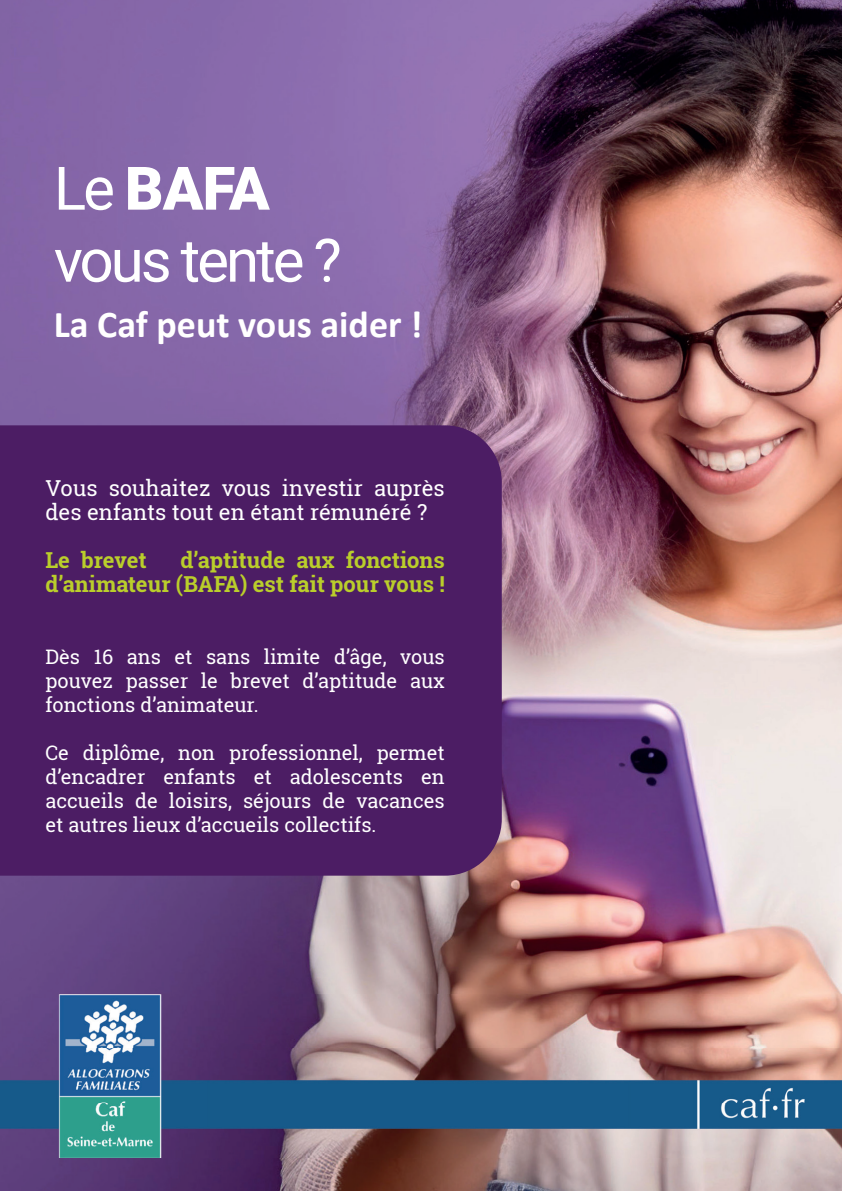
<style>
.page{position:relative;width:842px;height:1191px;background:#fff}
.page>*{position:absolute;margin:0;border:0;box-sizing:border-box;transform-origin:0 0}
.t1{font:60px/72px "Roboto";letter-spacing:-.05em;color:#fff}
.t2{font:700 38px "Calibri";color:#fff}
.t3{font:700 22px/24px "Roboto Slab";color:#bace2b;text-align:right}
.t4{font:22px/24px "Roboto Slab";color:#fff}
.t5{font:20px/24px "Roboto Slab";color:#fff;text-align:justify}
.s1{font-weight:900}
</style>
<div class="page">
<img style="left:0;top:0;width:842px;height:1191px">
<div style="left:0;top:425px;width:502px;height:450px;background:#4c1d64"></div>
<img style="left:0;top:994px;width:842px;height:164px">
<h1 class="t1" style="left:54px;top:150px;width:289px">Le <span class="s1">BAFA </span>vous tente ?</h1>
<h2 class="t2" style="left:54px;top:298px;width:370px">La Caf peut vous aider !</h2>
<p class="t4" style="left:45px;top:476px;width:401px">Vous souhaitez vous investir auprès des enfants tout en étant rémunéré ?</p>
<p class="t3" style="left:45px;top:548px;width:103px">Le brevet</p>
<p class="t3" style="left:45px;top:548px;width:401px">d’aptitude aux fonctions<br>d’animateur (BAFA) est fait pour vous !</p>
<p class="t5" style="left:45px;top:644px;width:401px">Dès 16 ans et sans limite d’âge, vous pouvez passer le brevet d’aptitude aux fonctions d’animateur.</p>
<p class="t5" style="left:45px;top:740px;width:401px">Ce diplôme, non professionnel, permet d’encadrer enfants et adolescents en accueils de loisirs, séjours de vacances et autres lieux d’accueils collectifs.</p>
</div>
